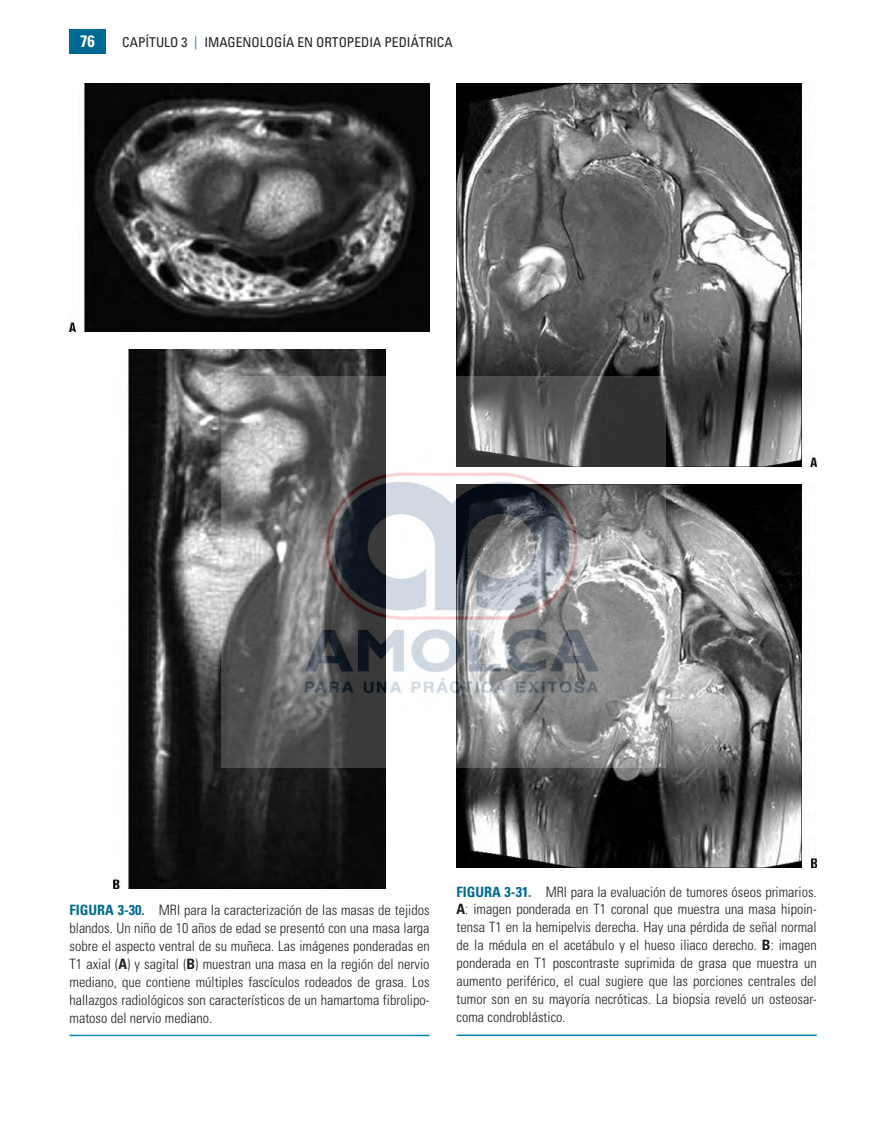
<style>
.page{position:relative;width:887px;height:1144px;background:#fff}
.page>*{position:absolute;margin:0;border:0;box-sizing:border-box;transform-origin:0 0}
.t1{font:700 condensed 16.5px "Univers";color:#fff}
.t2{font:300 condensed 14.25px/18px "Univers";color:#231f20;text-align:justify}
.t3{font:condensed 13.5px "Univers";color:#231f20}
.s1{color:#0083b6}
.s2{font-weight:700;color:#006991}
.s3{font-weight:700}
</style>
<div class="page">
<div style="left:69px;top:30px;width:36px;height:24px;background:#006991"></div>
<img style="left:456px;top:84px;width:360px;height:383px">
<img style="left:456px;top:485px;width:360px;height:383px">
<hr style="left:456px;top:1034px;width:360px;height:2px;background:#0184aa">
<img style="left:69px;top:84px;width:360px;height:247px">
<img style="left:114px;top:349px;width:271px;height:539px">
<hr style="left:69px;top:1035px;width:360px;height:1px;background:#0184aa">
<img style="left:222px;top:376px;width:443px;height:392px">
<p class="t1" style="left:80px;top:31px;width:16px">76</p>
<p class="t3" style="left:122px;top:34px;width:332px">CAPÍTULO 3 <span class="s1">|</span> IMAGENOLOGÍA EN ORTOPEDIA PEDIÁTRICA</p>
<p class="t2" style="left:69px;top:901px;width:362px"><span class="s2">FIGURA 3-30.</span> MRI para la caracterización de las masas de tejidos blandos. Un niño de 10 años de edad se presentó con una masa larga sobre el aspecto ventral de su muñeca. Las imágenes ponderadas en T1 axial (<span class="s3">A</span>) y sagital (<span class="s3">B</span>) muestran una masa en la región del nervio mediano, que contiene múltiples fascículos rodeados de grasa. Los hallazgos radiológicos son característicos de un hamartoma fibrolipo&shy;matoso del nervio mediano.</p>
<p class="t2" style="left:456px;top:882px;width:362px"><span class="s2">FIGURA 3-31.</span> MRI para la evaluación de tumores óseos primarios.<br><span class="s3">A</span>: imagen ponderada en T1 coronal que muestra una masa hipoin&shy;tensa T1 en la hemipelvis derecha. Hay una pérdida de señal normal de la médula en el acetábulo y el hueso iliaco derecho. <span class="s3">B</span>: imagen ponderada en T1 poscontraste suprimida de grasa que muestra un aumento periférico, el cual sugiere que las porciones centrales del tumor son en su mayoría necróticas. La biopsia reveló un osteosar&shy;coma condroblástico.</p>
</div>
